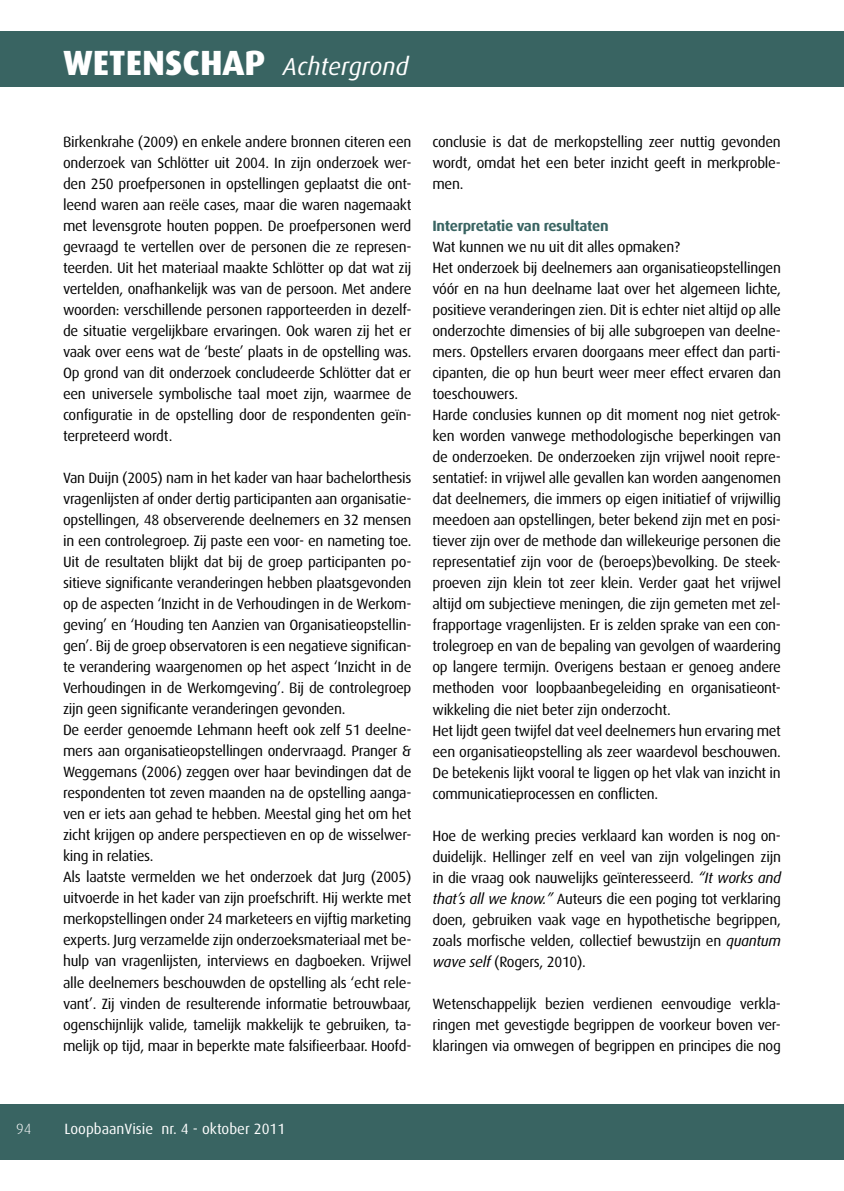
<style>
.page{position:relative;width:844px;height:1191px;background:#fff}
.page>*{position:absolute;margin:0;border:0;box-sizing:border-box;transform-origin:0 0}
.t1{font:800 35px "Dax";color:#fff}
.t2{font:italic 24.5px "Dax";color:#fff}
.t3{font:14.88px/21px "Dax";letter-spacing:-.02em;color:#000;text-align:justify}
.t4{font:14.88px "Dax";color:#fff}
.t5{font:700 14.88px "Dax";letter-spacing:-.02em;color:#396462}
.t6{font:300 14.88px "Dax";color:#fff}
.s1{font-style:italic}
</style>
<div class="page">
<div style="left:0;top:31px;width:843px;height:56px;background:#396462"></div>
<div style="left:0;top:1104px;width:843px;height:56px;background:#396462"></div>
<h1 class="t1" style="left:63px;top:43px;width:204px">WETENSCHAP</h1>
<h2 class="t2" style="left:283px;top:53px;width:127px">Achtergrond</h2>
<p class="t3" style="left:63px;top:132px;width:350px">Birkenkrahe (2009) en enkele andere bronnen citeren een onderzoek van Schlötter uit 2004. In zijn onderzoek wer&shy;den 250 proefpersonen in opstellingen geplaatst die ont&shy;leend waren aan reële cases, maar die waren nagemaakt met levensgrote houten poppen. De proefpersonen werd gevraagd te vertellen over de personen die ze represen&shy;teerden. Uit het materiaal maakte Schlötter op dat wat zij vertelden, onafhankelijk was van de persoon. Met andere woorden: verschillende personen rapporteerden in dezelf&shy;de situatie vergelijkbare ervaringen. Ook waren zij het er vaak over eens wat de ‘beste’ plaats in de opstelling was.<br>Op grond van dit onderzoek concludeerde Schlötter dat er een universele symbolische taal moet zijn, waarmee de configuratie in de opstelling door de respondenten geïn&shy;terpreteerd wordt.</p>
<p class="t3" style="left:63px;top:468px;width:350px;text-align:left">Van Duijn (2005) nam in het kader van haar bachelorthesis vragenlijsten af onder dertig participanten aan organisatie&shy;opstellingen, 48 observerende deelnemers en 32 mensen in een controlegroep. Zij paste een voor- en nameting toe.<br>Uit de resultaten blijkt dat bij de groep participanten po&shy;sitieve significante veranderingen hebben plaatsgevonden op de aspecten ‘Inzicht in de Verhoudingen in de Werkom&shy;geving’ en ‘Houding ten Aanzien van Organisatieopstellin&shy;gen’. Bij de groep observatoren is een negatieve significan&shy;te verandering waargenomen op het aspect ‘Inzicht in de Verhoudingen in de Werkomgeving’. Bij de controlegroep zijn geen significante veranderingen gevonden.<br>De eerder genoemde Lehmann heeft ook zelf 51 deelne&shy;mers aan organisatieopstellingen ondervraagd. Pranger &amp; Weggemans (2006) zeggen over haar bevindingen dat de respondenten tot zeven maanden na de opstelling aanga&shy;ven er iets aan gehad te hebben. Meestal ging het om het zicht krijgen op andere perspectieven en op de wisselwer&shy;king in relaties.<br>Als laatste vermelden we het onderzoek dat Jurg (2005) uitvoerde in het kader van zijn proefschrift. Hij werkte met merkopstellingen onder 24 marketeers en vijftig marketing experts. Jurg verzamelde zijn onderzoeksmateriaal met be&shy;hulp van vragenlijsten, interviews en dagboeken. Vrijwel alle deelnemers beschouwden de opstelling als ‘echt rele&shy;vant’. Zij vinden de resulterende informatie betrouwbaar, ogenschijnlijk valide, tamelijk makkelijk te gebruiken, ta&shy;melijk op tijd, maar in beperkte mate falsifieerbaar. Hoofd-</p>
<p class="t3" style="left:432px;top:132px;width:350px">conclusie is dat de merkopstelling zeer nuttig gevonden wordt, omdat het een beter inzicht geeft in merkproble&shy;men.</p>
<p class="t5" style="left:432px;top:218px;width:177px">Interpretatie van resultaten</p>
<p class="t3" style="left:432px;top:237px;width:350px;text-align:left">Wat kunnen we nu uit dit alles opmaken?<br>Het onderzoek bij deelnemers aan organisatieopstellingen vóór en na hun deelname laat over het algemeen lichte, positieve veranderingen zien. Dit is echter niet altijd op alle onderzochte dimensies of bij alle subgroepen van deelne&shy;mers. Opstellers ervaren doorgaans meer effect dan parti&shy;cipanten, die op hun beurt weer meer effect ervaren dan toeschouwers.<br>Harde conclusies kunnen op dit moment nog niet getrok&shy;ken worden vanwege methodologische beperkingen van de onderzoeken. De onderzoeken zijn vrijwel nooit repre&shy;sentatief: in vrijwel alle gevallen kan worden aangenomen dat deelnemers, die immers op eigen initiatief of vrijwillig meedoen aan opstellingen, beter bekend zijn met en posi&shy;tiever zijn over de methode dan willekeurige personen die representatief zijn voor de (beroeps)bevolking. De steek&shy;proeven zijn klein tot zeer klein. Verder gaat het vrijwel altijd om subjectieve meningen, die zijn gemeten met zel&shy;frapportage vragenlijsten. Er is zelden sprake van een con&shy;trolegroep en van de bepaling van gevolgen of waardering op langere termijn. Overigens bestaan er genoeg andere methoden voor loopbaanbegeleiding en organisatieont&shy;wikkeling die niet beter zijn onderzocht.<br>Het lijdt geen twijfel dat veel deelnemers hun ervaring met een organisatieopstelling als zeer waardevol beschouwen.<br>De betekenis lijkt vooral te liggen op het vlak van inzicht in communicatieprocessen en conflicten.</p>
<p class="t3" style="left:432px;top:825px;width:350px">Hoe de werking precies verklaard kan worden is nog on&shy;duidelijk. Hellinger zelf en veel van zijn volgelingen zijn in die vraag ook nauwelijks geïnteresseerd. <span class="s1">“It works and that’s all we know.”</span> Auteurs die een poging tot verklaring doen, gebruiken vaak vage en hypothetische begrippen, zoals morfische velden, collectief bewustzijn en <span class="s1">quantum wave self</span> (Rogers, 2010).</p>
<p class="t3" style="left:432px;top:993px;width:350px">Wetenschappelijk bezien verdienen eenvoudige verkla&shy;ringen met gevestigde begrippen de voorkeur boven ver&shy;klaringen via omwegen of begrippen en principes die nog</p>
<p class="t6" style="left:16px;top:1121px;width:17px">94</p>
<p class="t4" style="left:64px;top:1121px;width:222px">LoopbaanVisie nr. 4 - oktober 2011</p>
</div>
